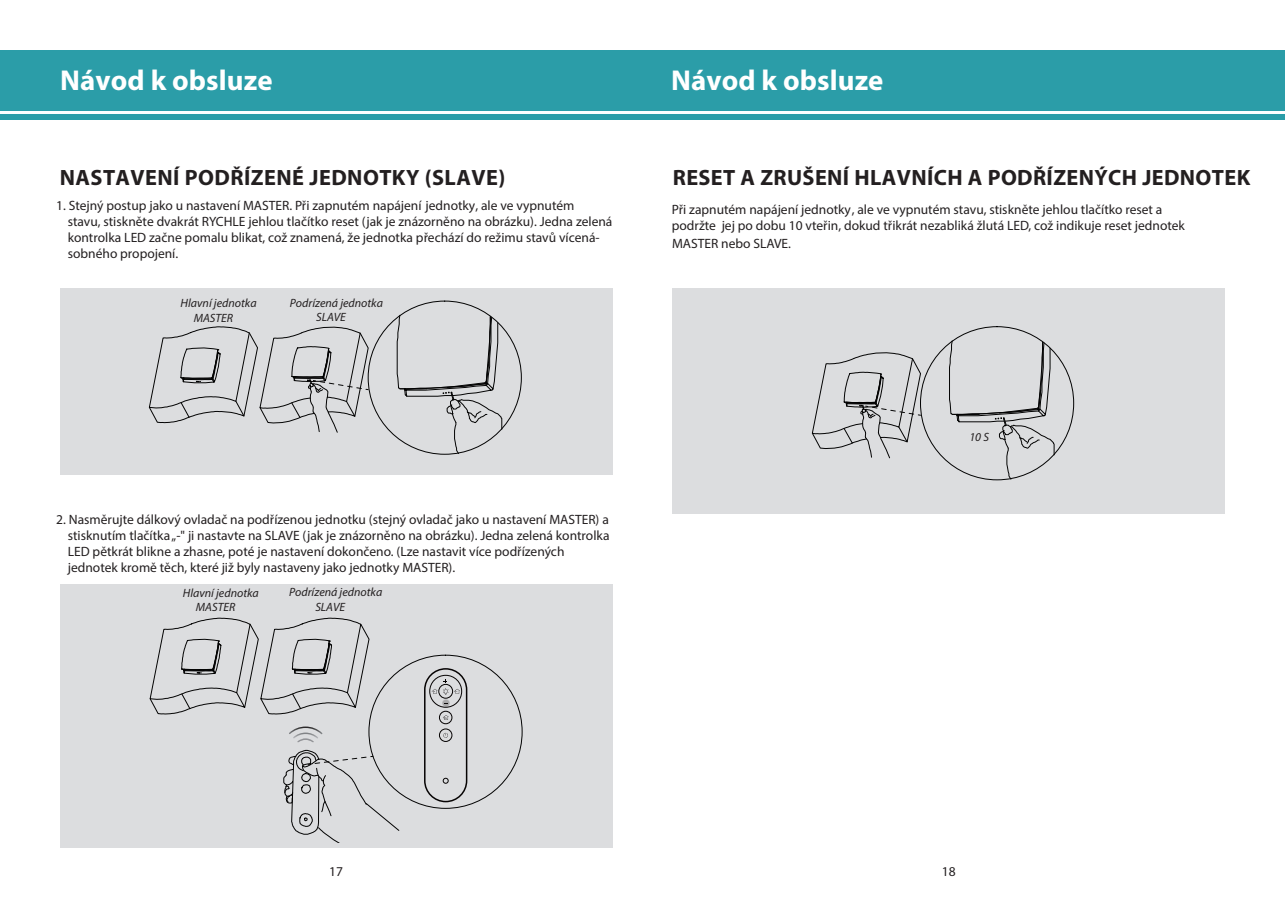
<style>
.page{position:relative;width:1285px;height:919px;background:#fff}
.page>*{position:absolute;margin:0;border:0;box-sizing:border-box;transform-origin:0 0}
.t1{font:700 28.8px "Myriad Pro";letter-spacing:.005em;color:#fff}
.t2{font:700 22.2px "Myriad Pro";letter-spacing:.015em;color:#231f20}
.t3{font:13.5px/16.2px "Myriad Pro";color:#231f20}
.t4{font:italic 12px/14.4px "Myriad Pro";color:#231f20}
</style>
<div class="page">
<div style="left:642px;top:50px;width:642px;height:61px;background:#2b9da8"></div>
<div style="left:0;top:50px;width:642px;height:61px;background:#2b9da8"></div>
<div style="left:0;top:115px;width:642px;height:5px;background:#2b9da8"></div>
<div style="left:642px;top:115px;width:641px;height:5px;background:#2b9da8"></div>
<div style="left:60px;top:288px;width:553px;height:186px;background:#dcdddf"></div>
<div style="left:672px;top:288px;width:552px;height:225px;background:#dcdddf"></div>
<div style="left:60px;top:584px;width:553px;height:263px;background:#dcdddf"></div>
<svg style="left:149px;top:617px;width:220px;height:97px"></svg>
<svg style="left:283px;top:749px;width:116px;height:93px"></svg>
<svg style="left:149px;top:326px;width:219px;height:107px"></svg>
<svg style="left:396px;top:315px;width:106px;height:139px"></svg>
<svg style="left:811px;top:352px;width:109px;height:106px"></svg>
<svg style="left:948px;top:340px;width:106px;height:139px"></svg>
<svg style="left:289px;top:726px;width:33px;height:16px"></svg>
<div style="left:424px;top:668px;width:43px;height:134px;border:2px solid #060303;border-radius:21px"></div>
<div style="left:429px;top:675px;width:33px;height:32px;border:1px solid #060303;border-radius:50%"></div>
<div style="left:438px;top:684px;width:15px;height:14px;border:1px solid #060303;border-radius:50%"></div>
<div style="left:439px;top:710px;width:13px;height:14px;border:1px solid #060303;border-radius:50%"></div>
<div style="left:439px;top:728px;width:13px;height:13px;border:1px solid #060303;border-radius:50%"></div>
<svg style="left:443px;top:778px;width:5px;height:5px"></svg>
<svg style="left:431px;top:689px;width:6px;height:4px"></svg>
<svg style="left:454px;top:689px;width:5px;height:4px"></svg>
<svg style="left:443px;top:715px;width:5px;height:5px"></svg>
<svg style="left:443px;top:732px;width:5px;height:6px"></svg>
<svg style="left:443px;top:679px;width:5px;height:15px"></svg>
<svg style="left:442px;top:699px;width:8px;height:8px"></svg>
<h1 class="t1" style="left:60px;top:62px;width:214px">Návod k obsluze</h1>
<h1 class="t1" style="left:671px;top:62px;width:214px">Návod k obsluze</h1>
<h2 class="t2" style="left:60px;top:162px;width:447px">NASTAVENÍ PODŘÍZENÉ JEDNOTKY (SLAVE)</h2>
<h2 class="t2" style="left:672px;top:162px;width:579px">RESET A ZRUŠENÍ HLAVNÍCH A PODŘÍZENÝCH JEDNOTEK</h2>
<p class="t3" style="left:68px;top:197px;width:546px;text-indent:-11px">1. Stejný postup jako u nastavení MASTER. Při zapnutém napájení jednotky, ale ve vypnutém<br>stavu, stiskněte dvakrát RYCHLE jehlou tlačítko reset (jak je znázorněno na obrázku). Jedna zelená kontrolka LED začne pomalu blikat, což znamená, že jednotka přechází do režimu stavů vícená&shy;sobného propojení.</p>
<p class="t4" style="left:194px;top:296px;width:64px;text-indent:-13px">Hlavní jednotka<br>MASTER</p>
<p class="t4" style="left:316px;top:295px;width:68px;text-indent:-26px">Podrízená jednotka<br>SLAVE</p>
<p class="t3" style="left:68px;top:510px;width:543px;text-indent:-11px">2. Nasměrujte dálkový ovladač na podřízenou jednotku (stejný ovladač jako u nastavení MASTER) a stisknutím tlačítka„-" ji nastavte na SLAVE (jak je znázorněno na obrázku). Jedna zelená kontrolka LED pětkrát blikne a zhasne, poté je nastavení dokončeno. (Lze nastavit více podřízených jednotek kromě těch, které již byly nastaveny jako jednotky MASTER).</p>
<p class="t4" style="left:196px;top:585px;width:64px;text-indent:-13px">Hlavní jednotka<br>MASTER</p>
<p class="t4" style="left:315px;top:584px;width:68px;text-indent:-26px">Podrízená jednotka<br>SLAVE</p>
<p class="t3" style="left:671px;top:201px;width:514px;line-height:16.6px">Při zapnutém napájení jednotky, ale ve vypnutém stavu, stiskněte jehlou tlačítko reset a podržte jej po dobu 10 vteřin, dokud třikrát nezabliká žlutá LED, což indikuje reset jednotek<br>MASTER nebo SLAVE.</p>
<p class="t4" style="left:969px;top:429px;width:21px">10 S</p>
<p class="t3" style="left:329px;top:863px;width:15px">17</p>
<p class="t3" style="left:941px;top:863px;width:15px">18</p>
</div>
